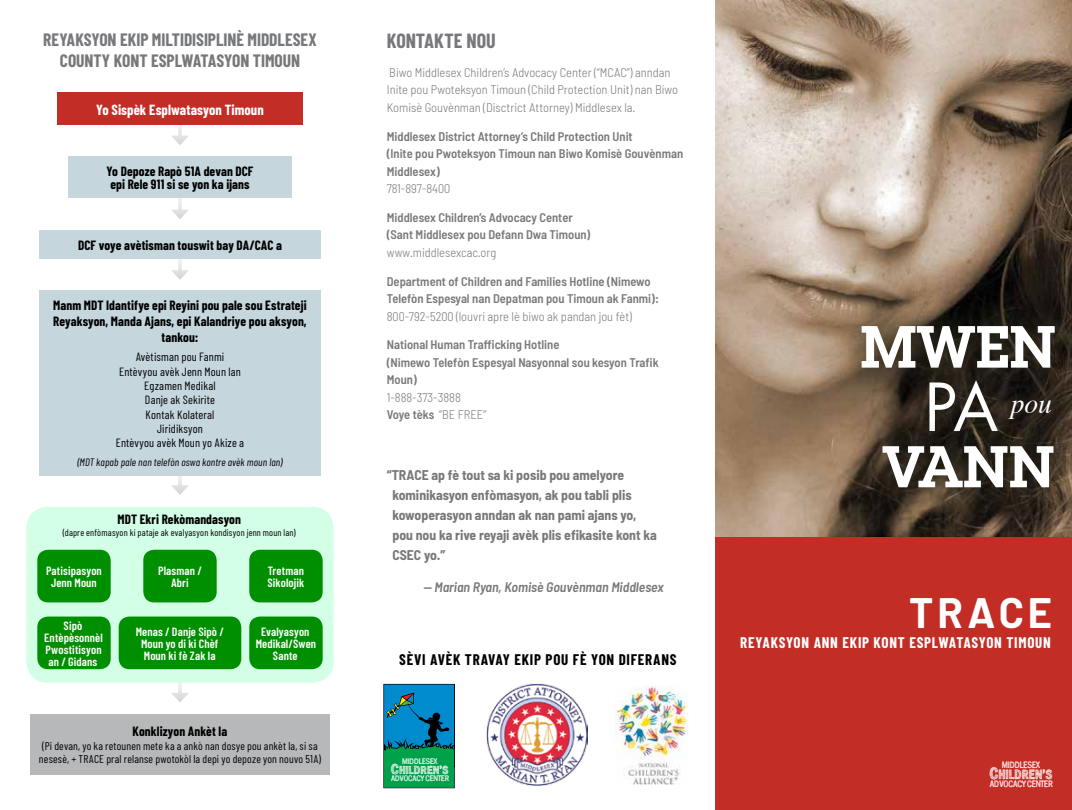
<style>
.page{position:relative;width:1072px;height:810px;background:#fff}
.page>*{position:absolute;margin:0;border:0;box-sizing:border-box;transform-origin:0 0}
.t1{font:72.75px "Function";color:#fff}
.t2{font:600 58.12px "Lubalin Graph";color:#fff}
.t3{font:600 57.5px "Lubalin Graph";color:#fff}
.t4{font:700 41.62px "Barlow";letter-spacing:.09em;color:#fff}
.t5{font:italic 27.5px "Times";color:#fff}
.t6{font:700 20px "Barlow Condensed";letter-spacing:-.005em;color:#77787b}
.t7{font:700 17.5px/21px "Barlow Condensed";letter-spacing:-.005em;color:#77787b;text-align:center}
.t8{font:700 15px "Barlow Condensed";letter-spacing:.045em;color:#fff}
.t9{font:700 15px "Barlow Condensed";letter-spacing:.05em;color:#000}
.t10{font:700 14.38px "Barlow Condensed";color:#fff}
.t11{font:700 semi-condensed 13.75px/20px "Barlow";color:#77787b}
.t12{font:italic 600 semi-condensed 13.75px "Barlow";color:#77787b}
.t13{font:700 13.75px "Sketch Gothic";color:#fff;scale:.95 1}
.t14{font:700 13.12px/15.8px "Barlow Condensed";letter-spacing:.005em;color:#000}
.t15{font:600 semi-condensed 12.5px/17.5px "Barlow";color:#77787b}
.t16{font:300 semi-condensed 12.5px/17.5px "Barlow";color:#77787b}
.t17{font:600 12px/12px "Barlow Condensed";letter-spacing:.01em;color:#fff;text-align:center}
.t18{font:12px/14.4px "Barlow Condensed";letter-spacing:.01em;color:#000;text-align:center}
.t19{font:700 12px "Sketch Gothic";color:#fff}
.t20{font:11.25px/13.5px "Barlow Condensed";letter-spacing:.015em;color:#000}
.t21{font:italic 10.75px "Barlow Condensed";letter-spacing:.015em;color:#000}
.t22{font:9.5px "Barlow Condensed";letter-spacing:.02em;color:#000}
.t23{font:300 9.5px/19.5px "Sketch Gothic";color:#fff;text-align:center;scale:.95 1}
.t24{font:300 8.25px/17px "Sketch Gothic";color:#fff;text-align:center}
.s1{font-weight:600}
.s2{font-size:15px}
.s3{font-size:17.25px}
</style>
<div class="page">
<div style="left:716px;top:0;width:356px;height:810px;background:#c22d26"></div>
<img style="left:716px;top:0;width:356px;height:537px">
<div style="left:835px;top:298px;width:237px;height:98px;background:#32311f;opacity:.75"></div>
<div style="left:901px;top:355px;width:122px;height:102px;background:#32311f;opacity:.75"></div>
<div style="left:984px;top:373px;width:88px;height:70px;background:#32311f;opacity:.75"></div>
<div style="left:856px;top:418px;width:216px;height:97px;background:#32311f;opacity:.75"></div>
<img style="left:487px;top:684px;width:101px;height:101px">
<img style="left:615px;top:687px;width:73px;height:98px">
<svg style="left:383px;top:684px;width:72px;height:104px;background:#048483"></svg>
<hr style="left:178px;top:120px;width:4px;height:19px;background:#ececed">
<svg style="left:172px;top:136px;width:16px;height:9px"></svg>
<hr style="left:178px;top:194px;width:4px;height:19px;background:#ecedee">
<svg style="left:172px;top:210px;width:16px;height:9px"></svg>
<hr style="left:178px;top:255px;width:4px;height:18px;background:#ecedee">
<svg style="left:171px;top:270px;width:18px;height:10px"></svg>
<svg style="left:178px;top:475px;width:4px;height:10px"></svg>
<svg style="left:171px;top:485px;width:18px;height:10px"></svg>
<hr style="left:178px;top:677px;width:4px;height:19px;background:#ebeced">
<svg style="left:171px;top:693px;width:18px;height:9px"></svg>
<div style="left:57px;top:92px;width:246px;height:33px;background:#c22d26"></div>
<div style="left:68px;top:157px;width:224px;height:41px;background:#c5d6dd"></div>
<div style="left:39px;top:230px;width:282px;height:29px;background:#c5d6dd"></div>
<div style="left:39px;top:290px;width:282px;height:185px;background:#c5d6dd"></div>
<div style="left:30px;top:714px;width:300px;height:60px;background:#b6b8ba"></div>
<div style="left:26px;top:507px;width:308px;height:176px;background:#d2ffe6;border-radius:21px"></div>
<div style="left:37px;top:550px;width:74px;height:52px;background:#008f01;border-radius:11px"></div>
<div style="left:37px;top:617px;width:74px;height:52px;background:#008f01;border-radius:11px"></div>
<div style="left:143px;top:550px;width:74px;height:52px;background:#008f01;border-radius:11px"></div>
<div style="left:119px;top:617px;width:122px;height:52px;background:#008f01;border-radius:11px"></div>
<div style="left:249px;top:550px;width:74px;height:52px;background:#008f01;border-radius:11px"></div>
<div style="left:249px;top:617px;width:74px;height:52px;background:#008f01;border-radius:11px"></div>
<h3 class="t7" style="left:43px;top:28px;width:275px">REYAKSYON EKIP MILTIDISIPLINÈ MIDDLESEX<br>COUNTY KONT ESPLWATASYON TIMOUN</h3>
<p class="t10" style="left:96px;top:100px;width:169px">Yo Sispèk Esplwatasyon Timoun</p>
<p class="t14" style="left:106px;top:165px;width:148px;line-height:13.1px">Yo Depoze Rapò 51A devan DCF epi Rele 911 si se yon ka ijans</p>
<p class="t14" style="left:78px;top:237px;width:205px">DCF voye avètisman touswit bay DA/CAC a</p>
<p class="t14" style="left:53px;top:297px;width:255px;text-align:center">Manm MDT Idantifye epi Reyini pou pale sou Estrateji<br>Reyaksyon, Manda Ajans, epi Kalandriye pou aksyon, tankou:</p>
<p class="t18" style="left:116px;top:350px;width:130px">Avètisman pou Fanmi<br>Entèvyou avèk Jenn Moun lan<br>Egzamen Medikal<br>Danje ak Sekirite<br>Kontak Kolateral<br>Jiridiksyon<br>Entèvyou avèk Moun yo Akize a</p>
<p class="t21" style="left:77px;top:455px;width:206px">(MDT kapab pale nan telefòn oswa kontre avèk moun lan)</p>
<p class="t14" style="left:117px;top:511px;width:125px">MDT Ekri Rekòmandasyon</p>
<p class="t22" style="left:63px;top:526px;width:234px">(dapre enfòmasyon ki pataje ak evalyasyon kondisyon jenn moun lan)</p>
<p class="t17" style="left:46px;top:564px;width:57px">Patisipasyon<br>Jenn Moun</p>
<p class="t17" style="left:44px;top:619px;width:60px">Sipò<br>Entèpèsonnèl<br>Pwostitisyon an / Gidans</p>
<p class="t17" style="left:158px;top:564px;width:45px">Plasman /<br>Abri</p>
<p class="t17" style="left:267px;top:564px;width:38px;text-align:left">Tretman<br>Sikolojik</p>
<p class="t17" style="left:256px;top:625px;width:62px">Evalyasyon<br>Medikal/Swen<br>Sante</p>
<p class="t17" style="left:136px;top:625px;width:89px">Menas / Danje Sipò /<br>Moun yo di ki Chèf<br>Moun ki fè Zak la</p>
<p class="t14" style="left:133px;top:723px;width:96px">Konklizyon Ankèt la</p>
<p class="t20" style="left:39px;top:739px;width:283px">(Pi devan, yo ka retounen mete ka a ankò nan dosye pou ankèt la, si sa nesesè, + TRACE pral relanse pwotokòl la depi yo depoze yon nouvo 51A)</p>
<h3 class="t6" style="left:387px;top:29px;width:110px">KONTAKTE NOU</h3>
<p class="t16" style="left:387px;top:63px;width:293px">Biwo Middlesex Children’s Advocacy Center (“MCAC”) anndan<br>Inite pou Pwoteksyon Timoun (Child Protection Unit) nan Biwo<br>Komisè Gouvènman (Disctrict Attorney) Middlesex la.</p>
<p class="t15" style="left:387px;top:127px;width:298px">Middlesex District Attorney’s Child Protection Unit<br>(Inite pou Pwoteksyon Timoun nan Biwo Komisè Gouvènman<br>Middlesex)</p>
<p class="t16" style="left:387px;top:180px;width:65px">781-897-8400</p>
<p class="t15" style="left:387px;top:208px;width:205px">Middlesex Children’s Advocacy Center (Sant Middlesex pou Defann Dwa Timoun)</p>
<p class="t16" style="left:387px;top:243px;width:111px">www.middlesexcac.org</p>
<p class="t15" style="left:387px;top:272px;width:273px">Department of Children and Families Hotline (Nimewo<br>Telefòn Espesyal nan Depatman pou Timoun ak Fanmi):</p>
<p class="t16" style="left:387px;top:307px;width:247px">800-792-5200 (louvri apre lè biwo ak pandan jou fèt)</p>
<p class="t15" style="left:387px;top:336px;width:273px">National Human Trafficking Hotline<br>(Nimewo Telefòn Espesyal Nasyonnal sou kesyon Trafik<br>Moun)</p>
<p class="t16" style="left:387px;top:388px;width:101px">1-888-373-3888<br><span class="s1">Voye tèks</span> “BE FREE”</p>
<p class="t11" style="left:392px;top:465px;width:266px;text-indent:-6px">“TRACE ap fè tout sa ki posib pou amelyore kominikasyon enfòmasyon, ak pou tabli plis kowoperasyon anndan ak nan pami ajans yo, pou nou ka rive reyaji avèk plis efikasite kont ka CSEC yo.”</p>
<p class="t12" style="left:423px;top:578px;width:242px">— Marian Ryan, Komisè Gouvènman Middlesex</p>
<p class="t9" style="left:399px;top:650px;width:279px">SÈVI AVÈK TRAVAY EKIP POU FÈ YON DIFERANS</p>
<p class="t24" style="left:391px;top:753px;width:59px">MIDDLESEX<br>ADVOCACY CENTER</p>
<p class="t19" style="left:391px;top:762px;width:59px"><span class="s2">C</span>HILDREN’S</p>
<h2 class="t2" style="left:860px;top:309px;width:197px">MWEN</h2>
<h1 class="t1" style="left:923px;top:365px;width:77px">PA</h1>
<h3 class="t5" style="left:1010px;top:386px;width:43px">pou</h3>
<h3 class="t3" style="left:882px;top:429px;width:174px">VANN</h3>
<h3 class="t4" style="left:909px;top:587px;width:144px">TRACE</h3>
<p class="t8" style="left:740px;top:633px;width:312px">REYAKSYON ANN EKIP KONT ESPLWATASYON TIMOUN</p>
<p class="t23" style="left:989px;top:755px;width:68px">MIDDLESEX<br>ADVOCACY CENTER</p>
<p class="t13" style="left:989px;top:766px;width:67px"><span class="s3">C</span>HILDREN’S</p>
</div>
